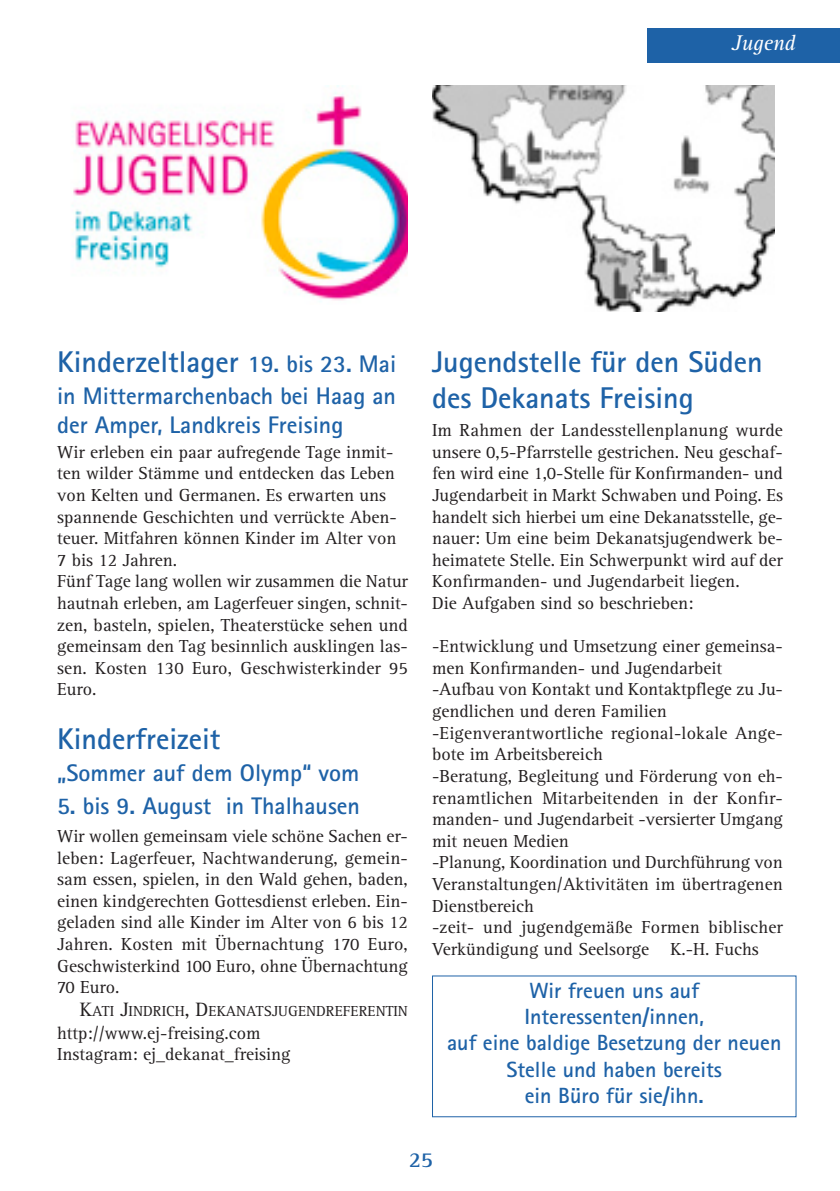
<style>
.page{position:relative;width:840px;height:1191px;background:#fff}
.page>*{position:absolute;margin:0;border:0;box-sizing:border-box;transform-origin:0 0}
.t1{font:700 30px/36px "Rotis Sans Serif Std";color:#1e62a7}
.t2{font:700 24px/28.8px "Rotis Sans Serif Std";color:#1e62a7}
.t3{font:700 22px/26.4px "Rotis Sans Serif Std";color:#1e62a7;text-align:center}
.t4{font:italic 22px "Rotis Serif Std";color:#fff}
.t5{font:700 22px "Rotis Serif Std";color:#1e62a7}
.t6{font:18px/21.6px "Rotis Serif Std";color:#231f20}
.t7{font:15px "Rotis Serif Std";color:#231f20}
.s1{font-size:24px}
.s2{font-size:20px}
</style>
<div class="page">
<img style="left:72px;top:85px;width:336px;height:217px">
<div style="left:646px;top:28px;width:193px;height:34px;background:#1e62a7"></div>
<img style="left:432px;top:85px;width:342px;height:227px">
<p class="t4" style="left:731px;top:34px;width:65px">Jugend</p>
<h1 class="t1" style="left:57px;top:347px;width:340px">Kinderzeltlager <span class="s1">19. bis 23. Mai</span></h1>
<h2 class="t2" style="left:57px;top:384px;width:340px">in Mittermarchenbach bei Haag an der Amper, Landkreis Freising</h2>
<p class="t6" style="left:57px;top:442px;width:352px">Wir erleben ein paar aufregende Tage inmit&shy;ten wilder Stämme und entdecken das Leben von Kelten und Germanen. Es erwarten uns spannende Geschichten und verrückte Aben&shy;teuer. Mitfahren können Kinder im Alter von 7 bis 12 Jahren.<br>Fünf Tage lang wollen wir zusammen die Natur hautnah erleben, am Lagerfeuer singen, schnit&shy;zen, basteln, spielen, Theaterstücke sehen und gemeinsam den Tag besinnlich ausklingen las&shy;sen. Kosten 130 Euro, Geschwisterkinder 95<br>Euro.</p>
<h1 class="t1" style="left:57px;top:724px;width:165px">Kinderfreizeit</h1>
<h2 class="t2" style="left:57px;top:761px;width:304px">„Sommer auf dem Olymp“ vom</h2>
<h2 class="t2" style="left:57px;top:794px;width:304px">5. bis 9. August in Thalhausen</h2>
<p class="t6" style="left:57px;top:826px;width:352px;text-align:justify">Wir wollen gemeinsam viele schöne Sachen er&shy;leben: Lagerfeuer, Nachtwanderung, gemein&shy;sam essen, spielen, in den Wald gehen, baden, einen kindgerechten Gottesdienst erleben. Ein&shy;geladen sind alle Kinder im Alter von 6 bis 12<br>Jahren. Kosten mit Übernachtung 170 Euro, Geschwisterkind 100 Euro, ohne Übernachtung 70 Euro.</p>
<p class="t7" style="left:80px;top:1005px;width:329px"><span class="s2">K</span>ATI <span class="s2">J</span>INDRICH<span class="s2">, D</span>EKANATSJUGENDREFERENTIN</p>
<p class="t6" style="left:57px;top:1023px;width:235px">http://www.ej-freising.com<br>Instagram: ej_dekanat_freising</p>
<h1 class="t1" style="left:432px;top:347px;width:332px">Jugendstelle für den Süden des Dekanats Freising</h1>
<p class="t6" style="left:432px;top:421px;width:352px">Im Rahmen der Landesstellenplanung wurde unsere 0,5-Pfarrstelle gestrichen. Neu geschaf&shy;fen wird eine 1,0-Stelle für Konfirmanden- und Jugendarbeit in Markt Schwaben und Poing. Es handelt sich hierbei um eine Dekanatsstelle, ge&shy;nauer: Um eine beim Dekanatsjugendwerk be&shy;heimatete Stelle. Ein Schwerpunkt wird auf der Konfirmanden- und Jugendarbeit liegen.<br>Die Aufgaben sind so beschrieben:</p>
<p class="t6" style="left:432px;top:637px;width:352px">-Entwicklung und Umsetzung einer gemeinsa&shy;men Konfirmanden- und Jugendarbeit -Aufbau von Kontakt und Kontaktpflege zu Ju&shy;gendlichen und deren Familien -Eigenverantwortliche regional-lokale Ange&shy;bote im Arbeitsbereich<br>-Beratung, Begleitung und Förderung von eh&shy;renamtlichen Mitarbeitenden in der Konfir&shy;manden- und Jugendarbeit -versierter Umgang mit neuen Medien<br>-Planung, Koordination und Durchführung von Veranstaltungen/Aktivitäten im übertragenen Dienstbereich<br>-zeit- und jugendgemäße Formen biblischer Verkündigung und Seelsorge K.-H. Fuchs</p>
<p class="t3" style="left:447px;top:979px;width:336px">Wir freuen uns auf<br>Interessenten/innen,<br>auf eine baldige Besetzung der neuen<br>Stelle und haben bereits<br>ein Büro für sie/ihn.</p>
<p class="t5" style="left:408px;top:1151px;width:26px">25</p>
</div>
